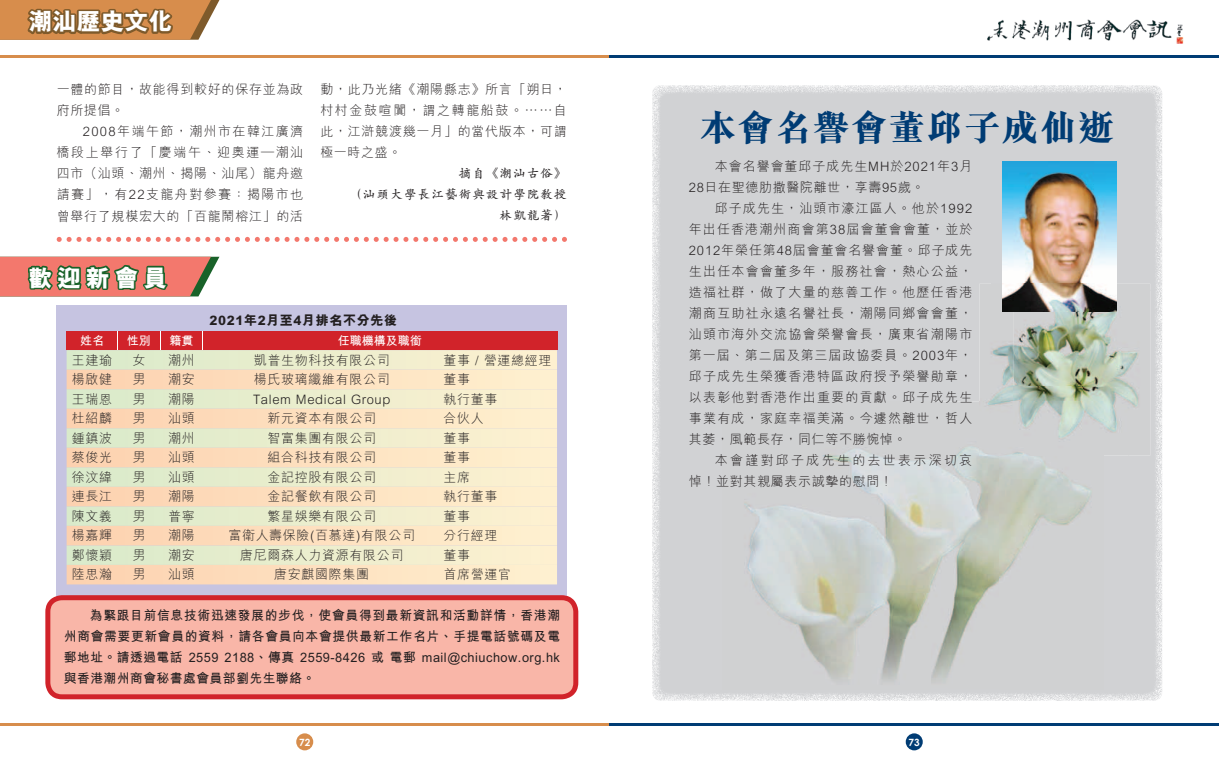
<style>
.page{position:relative;width:1219px;height:766px;background:#fff}
.page>*{position:absolute;margin:0;border:0;box-sizing:border-box;transform-origin:0 0}
.t1{font:800 36px "M Sung";letter-spacing:.05em;color:#003c74}
.t2{font:800 24px "M Hei";color:#fff}
.t3{font:300 13px/21px "M Hei";letter-spacing:.05em;color:#231f20;text-align:justify}
.t4{font:700 13px/21px "M Hei";letter-spacing:.04em;color:#231f20;text-align:justify}
.t5{font:300 13px/21px "M Hei";letter-spacing:.075em;color:#231f20}
.t6{font:300 13px/21px "M Hei";letter-spacing:.175em;color:#231f20}
.t7{font:600 13px/21px "M Kai";letter-spacing:.05em;color:#231f20;text-align:right}
.t8{font:800 13px "M Hei";letter-spacing:.05em;color:#231f20}
.t9{font:700 12px "M Hei";color:#fff}
.t10{font:700 10px "Century Gothic";color:#fff}
</style>
<div class="page">
<div style="left:296px;top:733px;width:17px;height:17px;background:#d78d4c;border-radius:50%"></div>
<svg style="left:0;top:0;width:220px;height:40px;background:#b67e48"></svg>
<hr style="left:0;top:56px;width:609px;height:2px;background:#d78d4c">
<hr style="left:0;top:723px;width:609px;height:2px;background:#d78d4c">
<img style="left:987px;top:19px;width:197px;height:25px">
<hr style="left:609px;top:56px;width:610px;height:2px;background:#003c74">
<hr style="left:609px;top:723px;width:610px;height:2px;background:#003c74">
<div style="left:906px;top:733px;width:17px;height:17px;background:#003c74;border-radius:50%"></div>
<div style="left:57px;top:305px;width:510px;height:368px;background:#c6c4e1"></div>
<svg style="left:45px;top:595px;width:533px;height:104px;background:#f4a79c"></svg>
<svg style="left:0;top:257px;width:219px;height:39px;background:#ac765d"></svg>
<svg style="left:67px;top:350px;width:490px;height:19px;background:#eaeccd"></svg>
<svg style="left:67px;top:369px;width:490px;height:215px;background:#f4e5c5"></svg>
<div style="left:66px;top:331px;width:492px;height:19px;background:#d1232a"></div>
<svg style="left:57px;top:237px;width:510px;height:5px"></svg>
<div style="left:652px;top:85px;width:340px;height:341px;background:#d1d2d4"></div>
<img style="left:992px;top:85px;width:170px;height:102px">
<img style="left:1117px;top:187px;width:45px;height:102px">
<img style="left:1129px;top:289px;width:33px;height:411px">
<img style="left:652px;top:426px;width:101px;height:274px">
<div style="left:1095px;top:455px;width:34px;height:245px;background:#d1d2d4"></div>
<img style="left:753px;top:689px;width:342px;height:11px">
<img style="left:722px;top:401px;width:278px;height:288px">
<img style="left:1002px;top:162px;width:115px;height:121px">
<img style="left:1014px;top:283px;width:136px;height:103px">
<img style="left:979px;top:283px;width:35px;height:118px">
<img style="left:1082px;top:386px;width:68px;height:69px">
<img style="left:1013px;top:386px;width:69px;height:15px">
<img style="left:979px;top:401px;width:125px;height:54px">
<h2 class="t2" style="left:28px;top:9px;width:146px">潮汕歷史文化</h2>
<p class="t3" style="left:57px;top:80px;width:248px">一體的節目，故能得到較好的保存並為政府所提倡。</p>
<p class="t3" style="left:57px;top:121px;width:248px;text-indent:26px">2008年端午節，潮州市在韓江廣濟橋段上舉行了「慶端午、迎奧運─潮汕四市（汕頭、潮州、揭陽、汕尾）龍舟邀請賽」，有22支龍舟對參賽：揭陽市也曾舉行了規模宏大的「百龍鬧榕江」的活</p>
<h2 class="t2" style="left:28px;top:265px;width:141px">歡迎新會員</h2>
<p class="t3" style="left:320px;top:79px;width:248px">動，此乃光緒《潮陽縣志》所言「朔日，村村金鼓喧闐，謂之轉龍船鼓。⋯⋯自此，江滸競渡幾一月」的當代版本，可謂極一時之盛。</p>
<p class="t7" style="left:349px;top:163px;width:219px">摘自《潮汕古俗》<br>（汕頭大學長江藝術與設計學院教授林凱龍著）</p>
<p class="t8" style="left:209px;top:313px;width:189px">2021年2月至4月排名不分先後</p>
<p class="t9" style="left:80px;top:334px;width:25px">姓名</p>
<p class="t9" style="left:127px;top:334px;width:25px">性別</p>
<p class="t9" style="left:169px;top:334px;width:25px">籍貫</p>
<p class="t9" style="left:338px;top:334px;width:85px">任職機構及職銜</p>
<p class="t3" style="left:72px;top:349px;width:42px">王建瑜</p>
<p class="t3" style="left:132px;top:349px;width:14px">女</p>
<p class="t3" style="left:168px;top:349px;width:28px">潮州</p>
<p class="t3" style="left:254px;top:349px;width:137px">凱普生物科技有限公司</p>
<p class="t3" style="left:444px;top:349px;width:109px">董事 / 營運總經理</p>
<p class="t3" style="left:72px;top:369px;width:42px">楊啟健</p>
<p class="t3" style="left:132px;top:369px;width:14px">男</p>
<p class="t3" style="left:168px;top:369px;width:28px">潮安</p>
<p class="t3" style="left:254px;top:369px;width:137px">楊氏玻璃纖維有限公司</p>
<p class="t3" style="left:444px;top:369px;width:28px">董事</p>
<p class="t3" style="left:72px;top:388px;width:42px">王瑞恩</p>
<p class="t3" style="left:132px;top:388px;width:14px">男</p>
<p class="t3" style="left:168px;top:388px;width:28px">潮陽</p>
<p class="t3" style="left:253px;top:388px;width:139px">Talem Medical Group</p>
<p class="t3" style="left:444px;top:388px;width:55px">執行董事</p>
<p class="t3" style="left:72px;top:408px;width:42px">杜紹麟</p>
<p class="t3" style="left:132px;top:408px;width:14px">男</p>
<p class="t3" style="left:168px;top:408px;width:28px">汕頭</p>
<p class="t3" style="left:267px;top:408px;width:110px">新元資本有限公司</p>
<p class="t3" style="left:444px;top:408px;width:42px">合伙人</p>
<p class="t3" style="left:72px;top:427px;width:42px">鍾鎮波</p>
<p class="t3" style="left:132px;top:427px;width:14px">男</p>
<p class="t3" style="left:168px;top:427px;width:28px">潮州</p>
<p class="t3" style="left:267px;top:427px;width:110px">智富集團有限公司</p>
<p class="t3" style="left:444px;top:427px;width:28px">董事</p>
<p class="t3" style="left:72px;top:447px;width:42px">蔡俊光</p>
<p class="t3" style="left:132px;top:447px;width:14px">男</p>
<p class="t3" style="left:168px;top:447px;width:28px">汕頭</p>
<p class="t3" style="left:267px;top:447px;width:110px">組合科技有限公司</p>
<p class="t3" style="left:444px;top:447px;width:28px">董事</p>
<p class="t3" style="left:72px;top:466px;width:42px">徐汶緯</p>
<p class="t3" style="left:132px;top:466px;width:14px">男</p>
<p class="t3" style="left:168px;top:466px;width:28px">汕頭</p>
<p class="t3" style="left:267px;top:466px;width:110px">金記控股有限公司</p>
<p class="t3" style="left:444px;top:466px;width:28px">主席</p>
<p class="t3" style="left:72px;top:486px;width:42px">連長江</p>
<p class="t3" style="left:132px;top:486px;width:14px">男</p>
<p class="t3" style="left:168px;top:486px;width:28px">潮陽</p>
<p class="t3" style="left:267px;top:486px;width:110px">金記餐飲有限公司</p>
<p class="t3" style="left:444px;top:486px;width:55px">執行董事</p>
<p class="t3" style="left:72px;top:506px;width:42px">陳文義</p>
<p class="t3" style="left:132px;top:506px;width:14px">男</p>
<p class="t3" style="left:168px;top:506px;width:28px">普寧</p>
<p class="t3" style="left:267px;top:506px;width:110px">繁星娛樂有限公司</p>
<p class="t3" style="left:444px;top:506px;width:28px">董事</p>
<p class="t3" style="left:72px;top:525px;width:42px">楊嘉輝</p>
<p class="t3" style="left:132px;top:525px;width:14px">男</p>
<p class="t3" style="left:168px;top:525px;width:28px">潮陽</p>
<p class="t3" style="left:228px;top:525px;width:188px">富衛人壽保險(百慕達)有限公司</p>
<p class="t3" style="left:444px;top:525px;width:55px">分行經理</p>
<p class="t3" style="left:72px;top:545px;width:42px">鄭懷穎</p>
<p class="t3" style="left:132px;top:545px;width:14px">男</p>
<p class="t3" style="left:168px;top:545px;width:28px">潮安</p>
<p class="t3" style="left:240px;top:545px;width:165px">唐尼爾森人力資源有限公司</p>
<p class="t3" style="left:444px;top:545px;width:28px">董事</p>
<p class="t3" style="left:72px;top:564px;width:42px">陸思瀚</p>
<p class="t3" style="left:132px;top:564px;width:14px">男</p>
<p class="t3" style="left:168px;top:564px;width:28px">汕頭</p>
<p class="t3" style="left:274px;top:564px;width:96px">唐安麒國際集團</p>
<p class="t3" style="left:444px;top:564px;width:69px">首席營運官</p>
<p class="t4" style="left:64px;top:604px;width:498px;text-indent:26px">為緊跟目前信息技術迅速發展的步伐，使會員得到最新資訊和活動詳情，香港潮州商會需要更新會員的資料，請各會員向本會提供最新工作名片、手提電話號碼及電郵地址。請透過電話 2559 2188、傳真 2559-8426 或 電郵 mail@chiuchow.org.hk與香港潮州商會秘書處會員部劉先生聯絡。</p>
<p class="t10" style="left:299px;top:735px;width:13px">72</p>
<h1 class="t1" style="left:700px;top:108px;width:416px">本會名譽會董邱子成仙逝</h1>
<p class="t5" style="left:689px;top:156px;width:285px;text-indent:26px">本會名譽會董邱子成先生MH於2021年3月<br>28日在聖德肋撒醫院離世，享壽95歲。</p>
<p class="t3" style="left:689px;top:198px;width:285px;text-indent:26px">邱子成先生，汕頭市濠江區人。他於1992年出任香港潮州商會第38屆會董會會董，並於2012年榮任第48屆會董會名譽會董。邱子成先生出任本會會董多年，服務社會，熱心公益，造福社群，做了大量的慈善工作。他歷任香港潮商互助社永遠名譽社長，潮陽同鄉會會董，汕頭市海外交流協會榮譽會長，廣東省潮陽市第一屆、第二屆及第三屆政協委員。2003年，邱子成先生榮獲香港特區政府授予榮譽勛章，以表彰他對香港作出重要的貢獻。邱子成先生事業有成，家庭幸福美滿。今遽然離世，哲人其萎，風範長存，同仁等不勝惋悼。</p>
<p class="t6" style="left:689px;top:450px;width:285px;text-indent:26px">本會謹對邱子成先生的去世表示深切哀悼！並對其親屬表示誠摰的慰問！</p>
<p class="t10" style="left:909px;top:735px;width:13px">73</p>
</div>
